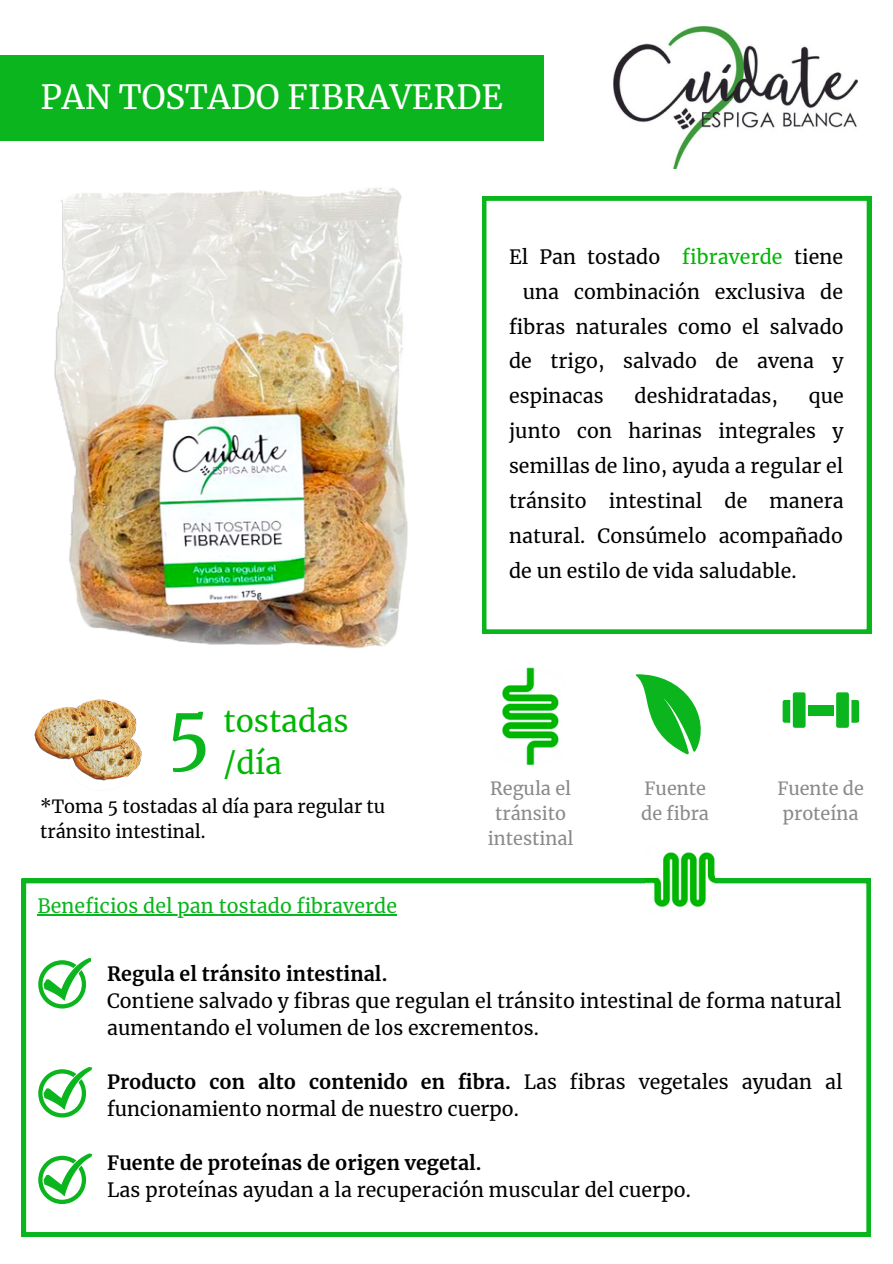
<style>
.page{position:relative;width:893px;height:1264px;background:#fff}
.page>*{position:absolute;margin:0;border:0;box-sizing:border-box;transform-origin:0 0}
.t1{font:75px "Merriweather";color:#0ab51d}
.t2{font:33px "Merriweather";color:#fff}
.t3{font:30px/41.5px "Merriweather";color:#00b603}
.t4{font:19.5px/34.8px "Merriweather";letter-spacing:.005em;color:#000}
.t5{font:700 19.5px "Merriweather";letter-spacing:.005em;color:#000}
.t6{font:19.5px "Merriweather";letter-spacing:.005em;color:#0ab51d}
.t7{font:18px/24.8px "Merriweather";color:#8a8a8b;text-align:center}
.t8{font:18px/24.8px "Merriweather";color:#000}
.s1{color:#00b603}
.s2{font-weight:700}
</style>
<div class="page">
<img style="left:54px;top:188px;width:354px;height:460px">
<img style="left:613px;top:27px;width:244px;height:141px">
<div style="left:0;top:55px;width:543px;height:86px;background:#0ab51d"></div>
<svg style="left:482px;top:196px;width:389px;height:438px"></svg>
<svg style="left:22px;top:878px;width:848px;height:358px"></svg>
<hr style="left:37px;top:914px;width:360px;height:1px;background:#0ab51d">
<svg style="left:38px;top:957px;width:53px;height:51px"></svg>
<svg style="left:91px;top:933px;width:767px;height:298px"></svg>
<svg style="left:38px;top:1066px;width:54px;height:51px"></svg>
<svg style="left:38px;top:1153px;width:54px;height:50px"></svg>
<img style="left:645px;top:852px;width:69px;height:64px">
<hr style="left:591px;top:873px;width:71px;height:4px;background:#fff">
<svg style="left:782px;top:700px;width:8px;height:22px"></svg>
<div style="left:808px;top:705px;width:25px;height:10px;background:#0ab51d"></div>
<svg style="left:851px;top:700px;width:8px;height:22px"></svg>
<div style="left:792px;top:692px;width:13px;height:35px;background:#0ab51d;border-radius:3px"></div>
<div style="left:836px;top:692px;width:12px;height:35px;background:#0ab51d;border-radius:2px"></div>
<img style="left:34px;top:699px;width:108px;height:82px">
<img style="left:502px;top:667px;width:57px;height:99px">
<svg style="left:635px;top:674px;width:66px;height:81px"></svg>
<h2 class="t2" style="left:40px;top:76px;width:464px">PAN TOSTADO FIBRAVERDE</h2>
<h3 class="t3" style="left:223px;top:700px;width:127px">tostadas /día</h3>
<p class="t8" style="left:40px;top:794px;width:346px">*Toma 5 tostadas al día para regular tu tránsito intestinal.</p>
<h1 class="t1" style="left:166px;top:686px;width:46px">5</h1>
<p class="t6" style="left:37px;top:893px;width:361px">Beneficios del pan tostado fibraverde</p>
<p class="t4" style="left:509px;top:239px;width:335px">El Pan tostado <span class="s1">fibraverde</span> tiene</p>
<p class="t4" style="left:522px;top:274px;width:322px">una combinación exclusiva de</p>
<p class="t4" style="left:509px;top:309px;width:336px">fibras naturales como el salvado</p>
<p class="t4" style="left:509px;top:344px;width:336px">de trigo, salvado de avena y</p>
<p class="t4" style="left:509px;top:379px;width:96px">espinacas</p>
<p class="t4" style="left:634px;top:379px;width:145px">deshidratadas,</p>
<p class="t4" style="left:509px;top:379px;width:336px;text-align:justify;text-indent:300px">que junto con harinas integrales y semillas de lino, ayuda a regular el tránsito intestinal de manera natural. Consúmelo acompañado de un estilo de vida saludable.</p>
<p class="t7" style="left:488px;top:776px;width:87px">Regula el tránsito intestinal</p>
<p class="t7" style="left:641px;top:776px;width:69px;text-align:left">Fuente de fibra</p>
<p class="t7" style="left:777px;top:776px;width:88px">Fuente de proteína</p>
<p class="t5" style="left:107px;top:961px;width:282px">Regula el tránsito intestinal.</p>
<p class="t4" style="left:107px;top:987px;width:736px;line-height:27px">Contiene salvado y fibras que regulan el tránsito intestinal de forma natural aumentando el volumen de los excrementos.</p>
<p class="t4" style="left:107px;top:1068px;width:737px;line-height:27px"><span class="s2">Producto con alto contenido en fibra.</span> Las fibras vegetales ayudan al funcionamiento normal de nuestro cuerpo.</p>
<p class="t5" style="left:107px;top:1150px;width:376px">Fuente de proteínas de origen vegetal.</p>
<p class="t4" style="left:107px;top:1172px;width:585px">Las proteínas ayudan a la recuperación muscular del cuerpo.</p>
</div>
